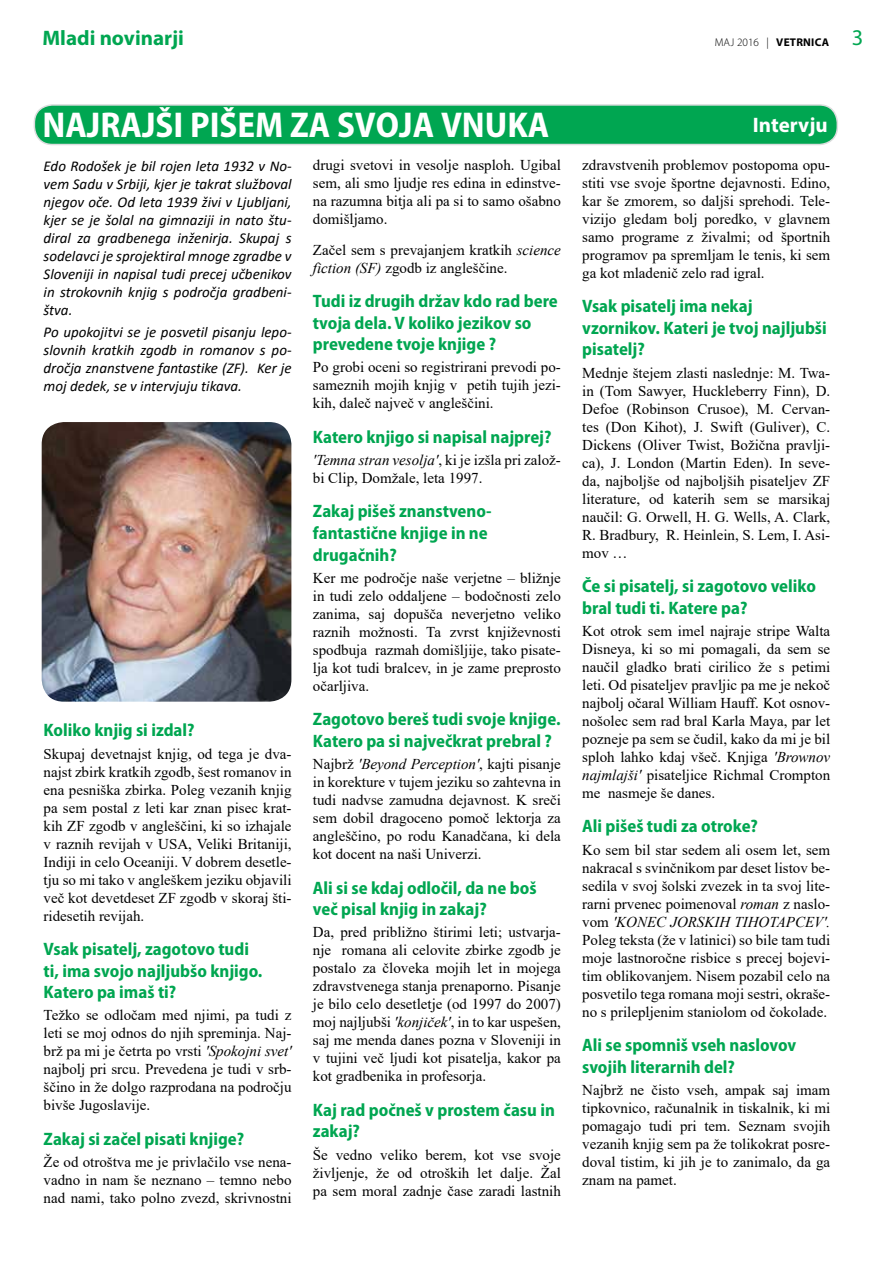
<style>
.page{position:relative;width:893px;height:1263px;background:#fff}
.page>*{position:absolute;margin:0;border:0;box-sizing:border-box;transform-origin:0 0}
.t1{font:700 semi-condensed 36px "Myriad Pro";color:#fff}
.t2{font:700 21px "Myriad Pro";color:#00a651}
.t3{font:700 21px "Myriad Pro";color:#fff}
.t4{font:700 semi-condensed 18px/21.6px "Myriad Pro";color:#00a651}
.t5{font:15px/18px "Times New Roman";color:#000;text-align:justify}
.t6{font:italic 15px/18px "Calibri";color:#000;text-align:justify}
.t7{font:300 11.25px "Myriad Pro";color:#000}
.s1{font-weight:700}
.s2{font-weight:400;font-size:22.5px;color:#00a651}
.s3{font-style:italic}
</style>
<div class="page">
<img style="left:42px;top:422px;width:249px;height:280px">
<div style="left:34px;top:105px;width:803px;height:39px;background:#00a651;border-radius:18px"></div>
<div style="left:34px;top:104px;width:804px;height:41px;border:2px solid #dcddde;border-radius:18px"></div>
<h2 class="t2" style="left:43px;top:24px;width:143px">Mladi novinarji</h2>
<p class="t7" style="left:715px;top:36px;width:150px">MAJ 2016 | <span class="s1">VETRNICA</span> <span class="s2">3</span></p>
<h1 class="t1" style="left:43px;top:104px;width:508px">NAJRAJŠI PIŠEM ZA SVOJA VNUKA</h1>
<h2 class="t3" style="left:753px;top:111px;width:76px">Intervju</h2>
<p class="t6" style="left:44px;top:156px;width:250px">Edo Rodošek je bil rojen leta 1932 v No&shy;vem Sadu v Srbiji, kjer je takrat služboval njegov oče. Od leta 1939 živi v Ljubljani, kjer se je šolal na gimnaziji in nato štu&shy;diral za gradbenega inženirja. Skupaj s sodelavci je sprojektiral mnoge zgradbe v Sloveniji in napisal tudi precej učbenikov in strokovnih knjig s področja gradbeni&shy;štva.</p>
<p class="t6" style="left:44px;top:322px;width:250px">Po upokojitvi se je posvetil pisanju lepo&shy;slovnih kratkih zgodb in romanov s po&shy;dročja znanstvene fantastike (ZF). Ker je moj dedek, se v intervjuju tikava.</p>
<p class="t4" style="left:44px;top:720px;width:153px">Koliko knjig si izdal?</p>
<p class="t5" style="left:44px;top:744px;width:250px">Skupaj devetnajst knjig, od tega je dva&shy;najst zbirk kratkih zgodb, šest romanov in ena pesniška zbirka. Poleg vezanih knjig pa sem postal z leti kar znan pisec krat&shy;kih ZF zgodb v angleščini, ki so izhajale v raznih revijah v USA, Veliki Britaniji, Indiji in celo Oceaniji. V dobrem desetle&shy;tju so mi tako v angleškem jeziku objavili več kot devetdeset ZF zgodb v skoraj šti&shy;ridesetih revijah.</p>
<p class="t4" style="left:44px;top:938px;width:220px">Vsak pisatelj, zagotovo tudi ti, ima svojo najljubšo knjigo.<br>Katero pa imaš ti?</p>
<p class="t5" style="left:44px;top:1006px;width:250px">Težko se odločam med njimi, pa tudi z leti se moj odnos do njih spreminja. Naj&shy;brž pa mi je četrta po vrsti <span class="s3">'Spokojni svet' </span>najbolj pri srcu. Prevedena je tudi v srb&shy;ščino in že dolgo razprodana na področju bivše Jugoslavije.</p>
<p class="t4" style="left:44px;top:1128px;width:202px">Zakaj si začel pisati knjige?</p>
<p class="t5" style="left:44px;top:1152px;width:250px">Že od otroštva me je privlačilo vse nena&shy;vadno in nam še neznano – temno nebo nad nami, tako polno zvezd, skrivnostni</p>
<p class="t5" style="left:313px;top:155px;width:250px">drugi svetovi in vesolje nasploh. Ugibal sem, ali smo ljudje res edina in edinstve&shy;na razumna bitja ali pa si to samo ošabno domišljamo.</p>
<p class="t5" style="left:313px;top:240px;width:250px">Začel sem s prevajanjem kratkih <span class="s3">science fiction (SF)</span> zgodb iz angleščine.</p>
<p class="t4" style="left:313px;top:290px;width:246px">Tudi iz drugih držav kdo rad bere tvoja dela. V koliko jezikov so prevedene tvoje knjige ?</p>
<p class="t5" style="left:313px;top:358px;width:250px">Po grobi oceni so registrirani prevodi po&shy;sameznih mojih knjig v petih tujih jezi&shy;kih, daleč največ v angleščini.</p>
<p class="t4" style="left:313px;top:426px;width:240px">Katero knjigo si napisal najprej?</p>
<p class="t5" style="left:313px;top:451px;width:250px"><span class="s3">'Temna stran vesolja'</span>, ki je izšla pri založ&shy;bi Clip, Domžale, leta 1997.</p>
<p class="t4" style="left:313px;top:501px;width:180px">Zakaj pišeš znanstveno&shy;fantastične knjige in ne drugačnih?</p>
<p class="t5" style="left:313px;top:568px;width:250px">Ker me področje naše verjetne – bližnje in tudi zelo oddaljene – bodočnosti zelo zanima, saj dopušča neverjetno veliko raznih možnosti. Ta zvrst književnosti spodbuja razmah domišljije, tako pisate&shy;lja kot tudi bralcev, in je zame preprosto očarljiva.</p>
<p class="t4" style="left:313px;top:709px;width:249px">Zagotovo bereš tudi svoje knjige.<br>Katero pa si največkrat prebral ?</p>
<p class="t5" style="left:313px;top:755px;width:250px">Najbrž <span class="s3">'Beyond Perception'</span>, kajti pisanje in korekture v tujem jeziku so zahtevna in tudi nadvse zamudna dejavnost. K sreči sem dobil dragoceno pomoč lektorja za angleščino, po rodu Kanadčana, ki dela kot docent na naši Univerzi.</p>
<p class="t4" style="left:313px;top:877px;width:225px">Ali si se kdaj odločil, da ne boš več pisal knjig in zakaj?</p>
<p class="t5" style="left:313px;top:923px;width:250px">Da, pred približno štirimi leti; ustvarja&shy;nje romana ali celovite zbirke zgodb je postalo za človeka mojih let in mojega zdravstvenega stanja prenaporno. Pisanje je bilo celo desetletje (od 1997 do 2007) moj najljubši <span class="s3">'konjiček'</span>, in to kar uspešen, saj me menda danes pozna v Sloveniji in v tujini več ljudi kot pisatelja, kakor pa kot gradbenika in profesorja.</p>
<p class="t4" style="left:313px;top:1099px;width:243px">Kaj rad počneš v prostem času in zakaj?</p>
<p class="t5" style="left:313px;top:1145px;width:250px">Še vedno veliko berem, kot vse svoje življenje, že od otroških let dalje. Žal pa sem moral zadnje čase zaradi lastnih</p>
<p class="t5" style="left:582px;top:155px;width:250px">zdravstvenih problemov postopoma opu&shy;stiti vse svoje športne dejavnosti. Edino, kar še zmorem, so daljši sprehodi. Tele&shy;vizijo gledam bolj poredko, v glavnem samo programe z živalmi; od športnih programov pa spremljam le tenis, ki sem ga kot mladenič zelo rad igral.</p>
<p class="t4" style="left:582px;top:296px;width:246px">Vsak pisatelj ima nekaj vzornikov. Kateri je tvoj najljubši pisatelj?</p>
<p class="t5" style="left:582px;top:363px;width:250px">Mednje štejem zlasti naslednje: M. Twa&shy;in (Tom Sawyer, Huckleberry Finn), D.<br>Defoe (Robinson Crusoe), M. Cervan&shy;tes (Don Kihot), J. Swift (Guliver), C.<br>Dickens (Oliver Twist, Božična pravlji&shy;ca), J. London (Martin Eden). In seve&shy;da, najboljše od najboljših pisateljev ZF literature, od katerih sem se marsikaj naučil: G. Orwell, H. G. Wells, A. Clark, R. Bradbury, R. Heinlein, S. Lem, I. Asi&shy;mov …</p>
<p class="t4" style="left:582px;top:575px;width:235px">Če si pisatelj, si zagotovo veliko bral tudi ti. Katere pa?</p>
<p class="t5" style="left:582px;top:621px;width:250px">Kot otrok sem imel najraje stripe Walta Disneya, ki so mi pomagali, da sem se naučil gladko brati cirilico že s petimi leti. Od pisateljev pravljic pa me je nekoč najbolj očaral William Hauff. Kot osnov&shy;nošolec sem rad bral Karla Maya, par let pozneje pa sem se čudil, kako da mi je bil sploh lahko kdaj všeč. Knjiga <span class="s3">'Brownov najmlajši'</span> pisateljice Richmal Crompton me nasmeje še danes.</p>
<p class="t4" style="left:582px;top:816px;width:177px">Ali pišeš tudi za otroke?</p>
<p class="t5" style="left:582px;top:840px;width:250px">Ko sem bil star sedem ali osem let, sem nakracal s svinčnikom par deset listov be&shy;sedila v svoj šolski zvezek in ta svoj lite&shy;rarni prvenec poimenoval <span class="s3">roman</span> z naslo&shy;vom <span class="s3">'KONEC JORSKIH TIHOTAPCEV'.<br></span>Poleg teksta (že v latinici) so bile tam tudi moje lastnoročne risbice s precej bojevi&shy;tim oblikovanjem. Nisem pozabil celo na posvetilo tega romana moji sestri, okraše&shy;no s prilepljenim staniolom od čokolade.</p>
<p class="t4" style="left:582px;top:1034px;width:216px">Ali se spomniš vseh naslovov svojih literarnih del?</p>
<p class="t5" style="left:582px;top:1080px;width:250px">Najbrž ne čisto vseh, ampak saj imam tipkovnico, računalnik in tiskalnik, ki mi pomagajo tudi pri tem. Seznam svojih vezanih knjig sem pa že tolikokrat posre&shy;doval tistim, ki jih je to zanimalo, da ga znam na pamet.</p>
</div>
